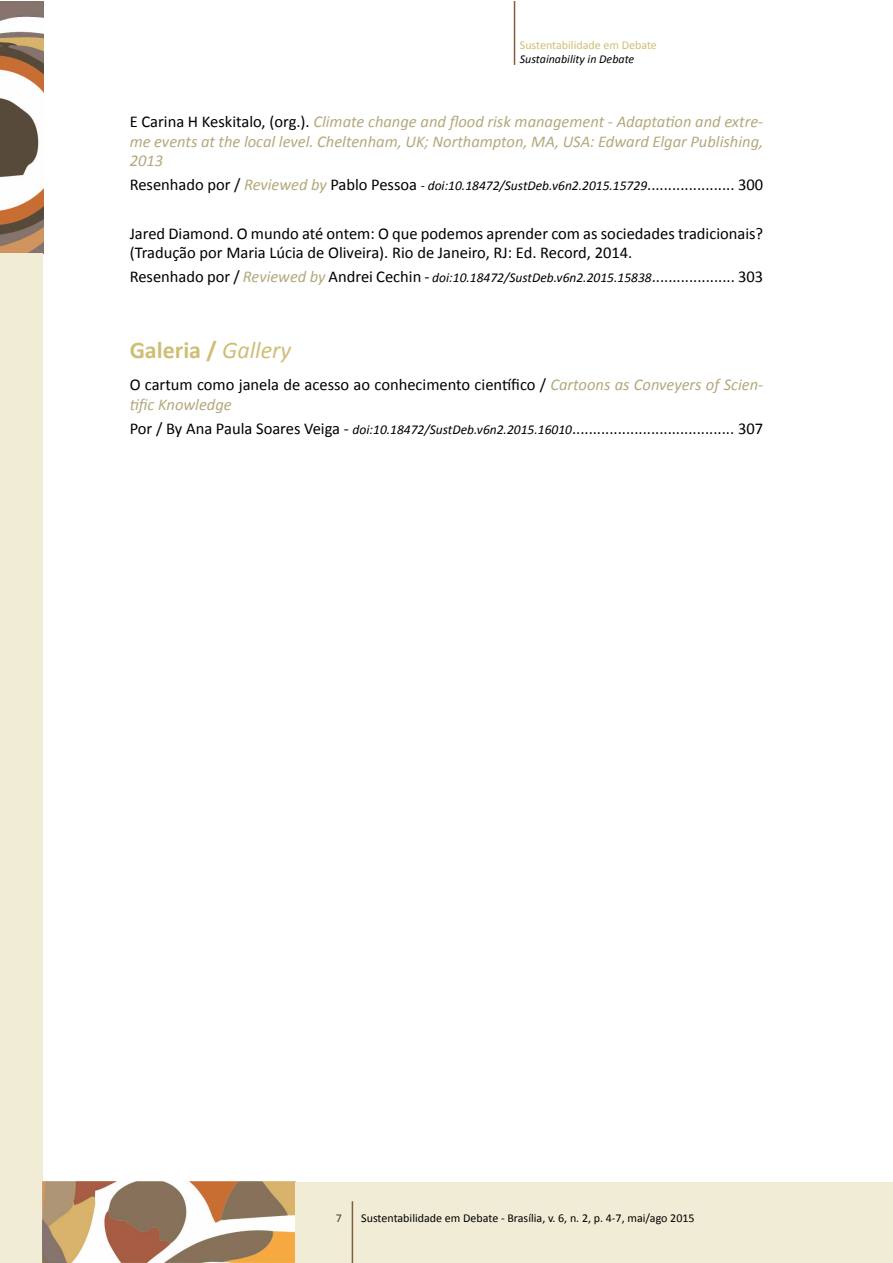
<style>
.page{position:relative;width:893px;height:1263px;background:#fff}
.page>*{position:absolute;margin:0;border:0;box-sizing:border-box;transform-origin:0 0}
.t1{font:700 24px "Calibri";color:#cfbe76}
.t2{font:16.5px/19.8px "Calibri";color:#000}
.t3{font:italic 16.5px/19.8px "Calibri";color:#b3a97d;text-align:justify}
.t4{font:12px "Calibri";color:#000}
.t5{font:12px "Calibri";color:#cfbe76}
.t6{font:italic 12px "Calibri";color:#000}
.t7{font:12px "Calibri";color:#423f35}
.s1{font-style:normal;color:#000}
.s2{font-style:italic;color:#b3a97d}
.s3{font-style:italic;font-size:13.5px}
.s4{font-weight:400;font-style:italic}
</style>
<div class="page">
<img style="left:0;top:1px;width:44px;height:252px">
<div style="left:0;top:254px;width:43px;height:1009px;background:#f1ecd6"></div>
<img style="left:43px;top:1181px;width:252px;height:82px">
<div style="left:296px;top:1181px;width:596px;height:81px;background:#f1ecd6"></div>
<hr style="left:352px;top:1201px;width:1px;height:62px;background:#825d3c">
<hr style="left:514px;top:1px;width:1px;height:64px;background:#825d3c">
<p class="t5" style="left:520px;top:37px;width:139px">Sustentabilidade em Debate</p>
<p class="t6" style="left:520px;top:52px;width:116px">Sustainability in Debate</p>
<p class="t3" style="left:130px;top:111px;width:635px"><span class="s1">E Carina H Keskitalo, (org.).</span> Climate change and flood risk management - Adaptation and extre&shy;me events at the local level. Cheltenham, UK; Northampton, MA, USA: Edward Elgar Publishing, 2013</p>
<p class="t2" style="left:130px;top:175px;width:635px">Resenhado por / <span class="s2">Reviewed by</span> Pablo Pessoa <span class="s3">- doi:10.18472/SustDeb.v6n2.2015.15729</span>..................... 300</p>
<p class="t2" style="left:130px;top:223px;width:635px">Jared Diamond. O mundo até ontem: O que podemos aprender com as sociedades tradicionais? (Tradução por Maria Lúcia de Oliveira). Rio de Janeiro, RJ: Ed. Record, 2014.</p>
<p class="t2" style="left:130px;top:267px;width:635px">Resenhado por / <span class="s2">Reviewed by</span> Andrei Cechin - <span class="s3">doi:10.18472/SustDeb.v6n2.2015.15838</span>.................... 303</p>
<h1 class="t1" style="left:130px;top:335px;width:163px">Galeria / <span class="s4">Gallery</span></h1>
<p class="t2" style="left:130px;top:374px;width:635px">O cartum como janela de acesso ao conhecimento científico / <span class="s2">Cartoons as Conveyers of Scien&shy;tific Knowledge</span></p>
<p class="t2" style="left:130px;top:418px;width:635px">Por / By Ana Paula Soares Veiga - <span class="s3">doi:10.18472/SustDeb.v6n2.2015.16010</span>....................................... 307</p>
<p class="t7" style="left:336px;top:1210px;width:8px">7</p>
<p class="t4" style="left:361px;top:1210px;width:335px">Sustentabilidade em Debate - Brasília, v. 6, n. 2, p. 4-7, mai/ago 2015</p>
</div>
